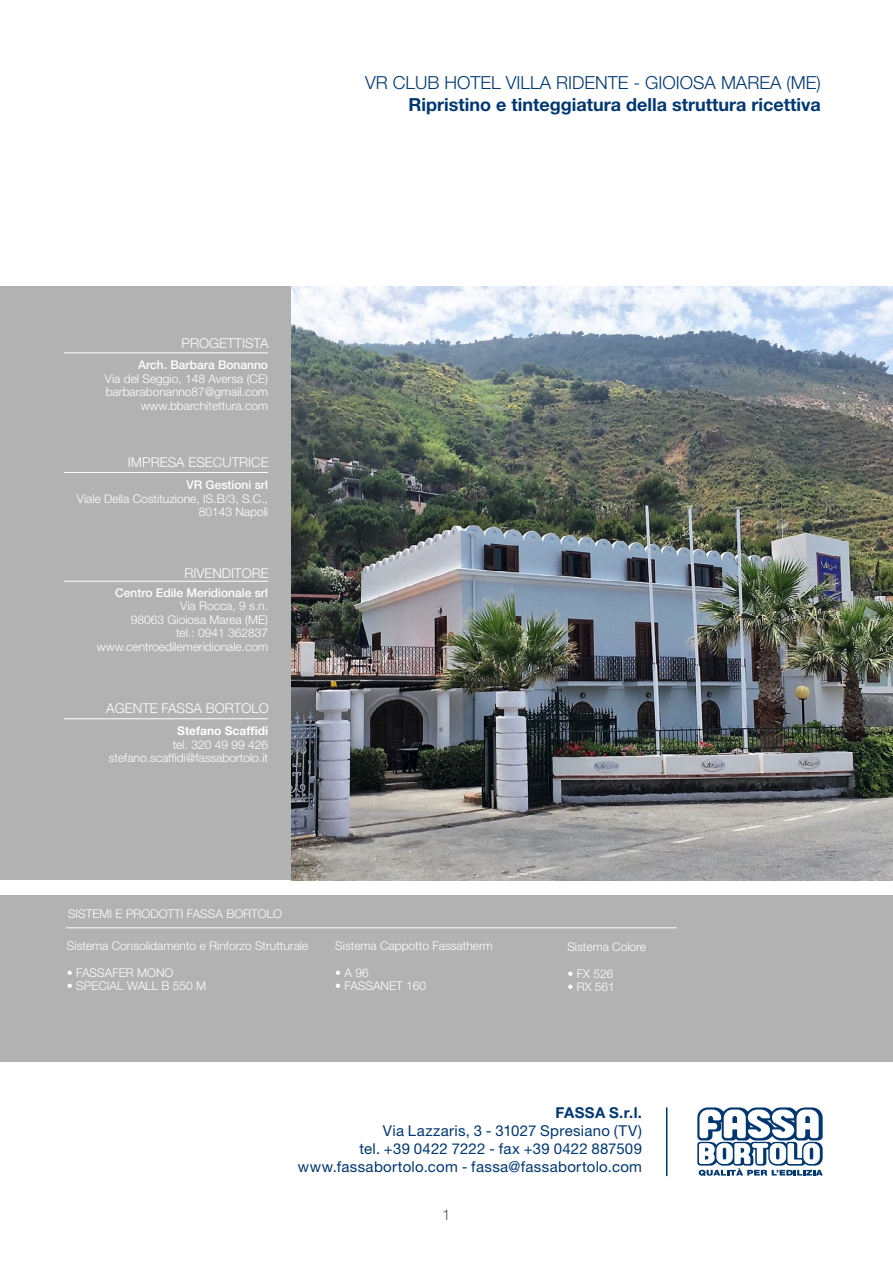
<style>
.page{position:relative;width:893px;height:1263px;background:#fff}
.page>*{position:absolute;margin:0;border:0;box-sizing:border-box;transform-origin:0 0}
.t1{font:700 18px "Helvetica Neue LT Pro";color:#003770}
.t2{font:300 18px "Helvetica Neue LT Pro";color:#003770}
.t3{font:15px/18px "Helvetica Neue LT Pro";letter-spacing:.02em;color:#003770;text-align:right}
.t4{font:700 15px "Helvetica Neue LT Pro";letter-spacing:.02em;color:#003770}
.t5{font:300 15px "Helvetica Neue LT Pro";color:#575756}
.t6{font:300 13.5px "Helvetica Neue LT Pro";color:#fff}
.t7{font:300 12px/13.5px "Helvetica Neue LT Pro";color:#fff;text-align:right}
.t8{font:500 12px "Helvetica Neue LT Pro";color:#fff}
.t9{font:700 12px "Helvetica Neue LT Pro";color:#fff}
</style>
<div class="page">
<svg style="left:697px;top:1107px;width:126px;height:69px"></svg>
<div style="left:0;top:286px;width:893px;height:594px;background:#b3b2b2"></div>
<img style="left:291px;top:286px;width:602px;height:594px">
<div style="left:0;top:895px;width:893px;height:167px;background:#b3b2b2"></div>
<hr style="left:66px;top:927px;width:611px;height:1px;background:#fff">
<hr style="left:666px;top:1107px;width:1px;height:69px;background:#003770">
<hr style="left:64px;top:353px;width:204px;height:1px;background:#fff">
<hr style="left:64px;top:472px;width:204px;height:1px;background:#fff">
<hr style="left:64px;top:581px;width:204px;height:1px;background:#fff">
<hr style="left:64px;top:718px;width:204px;height:1px;background:#fff">
<h1 class="t2" style="left:365px;top:72px;width:457px">VR CLUB HOTEL VILLA RIDENTE - GIOIOSA MAREA (ME)</h1>
<h1 class="t1" style="left:408px;top:93px;width:414px">Ripristino e tinteggiatura della struttura ricettiva</h1>
<p class="t6" style="left:182px;top:335px;width:89px">PROGETTISTA</p>
<p class="t8" style="left:138px;top:358px;width:131px">Arch. Barbara Bonanno</p>
<p class="t7" style="left:105px;top:372px;width:165px">Via del Seggio, 148 Aversa (CE) barbarabonanno87@gmail.com www.bbarchitettura.com</p>
<p class="t6" style="left:128px;top:454px;width:142px">IMPRESA ESECUTRICE</p>
<p class="t8" style="left:186px;top:478px;width:83px">VR Gestioni srl</p>
<p class="t7" style="left:77px;top:491px;width:193px">Viale Della Costituzione, IS.B/3, S.C.,<br>80143 Napoli</p>
<p class="t6" style="left:184px;top:565px;width:86px">RIVENDITORE</p>
<p class="t8" style="left:115px;top:585px;width:154px">Centro Edile Meridionale srl</p>
<p class="t7" style="left:97px;top:599px;width:173px">Via Rocca, 9 s.n.<br>98063 Gioiosa Marea (ME)<br>tel.: 0941 362837 www.centroedilemeridionale.com</p>
<p class="t6" style="left:106px;top:700px;width:164px">AGENTE FASSA BORTOLO</p>
<p class="t9" style="left:177px;top:724px;width:92px">Stefano Scaffidi</p>
<p class="t7" style="left:109px;top:737px;width:161px">tel. 320 49 99 426 stefano.scaffidi@fassabortolo.it</p>
<p class="t7" style="left:68px;top:907px;width:216px">SISTEMI E PRODOTTI FASSA BORTOLO</p>
<p class="t7" style="left:67px;top:938px;width:243px">Sistema Consolidamento e Rinforzo Strutturale</p>
<p class="t7" style="left:67px;top:965px;width:108px">• FASSAFER MONO</p>
<p class="t7" style="left:67px;top:979px;width:141px">• SPECIAL WALL B 550 M</p>
<p class="t7" style="left:335px;top:938px;width:159px">Sistema Cappotto Fassatherm</p>
<p class="t7" style="left:335px;top:965px;width:35px">• A 96</p>
<p class="t7" style="left:335px;top:979px;width:92px">• FASSANET 160</p>
<p class="t7" style="left:567px;top:939px;width:80px">Sistema Colore</p>
<p class="t7" style="left:567px;top:966px;width:48px">• FX 526</p>
<p class="t7" style="left:567px;top:980px;width:49px">• RX 561</p>
<p class="t4" style="left:555px;top:1103px;width:88px">FASSA S.r.l.</p>
<p class="t3" style="left:298px;top:1121px;width:346px">Via Lazzaris, 3 - 31027 Spresiano (TV)<br>tel. +39 0422 7222 - fax +39 0422 887509 www.fassabortolo.com - fassa@fassabortolo.com</p>
<p class="t5" style="left:442px;top:1205px;width:10px">1</p>
</div>
